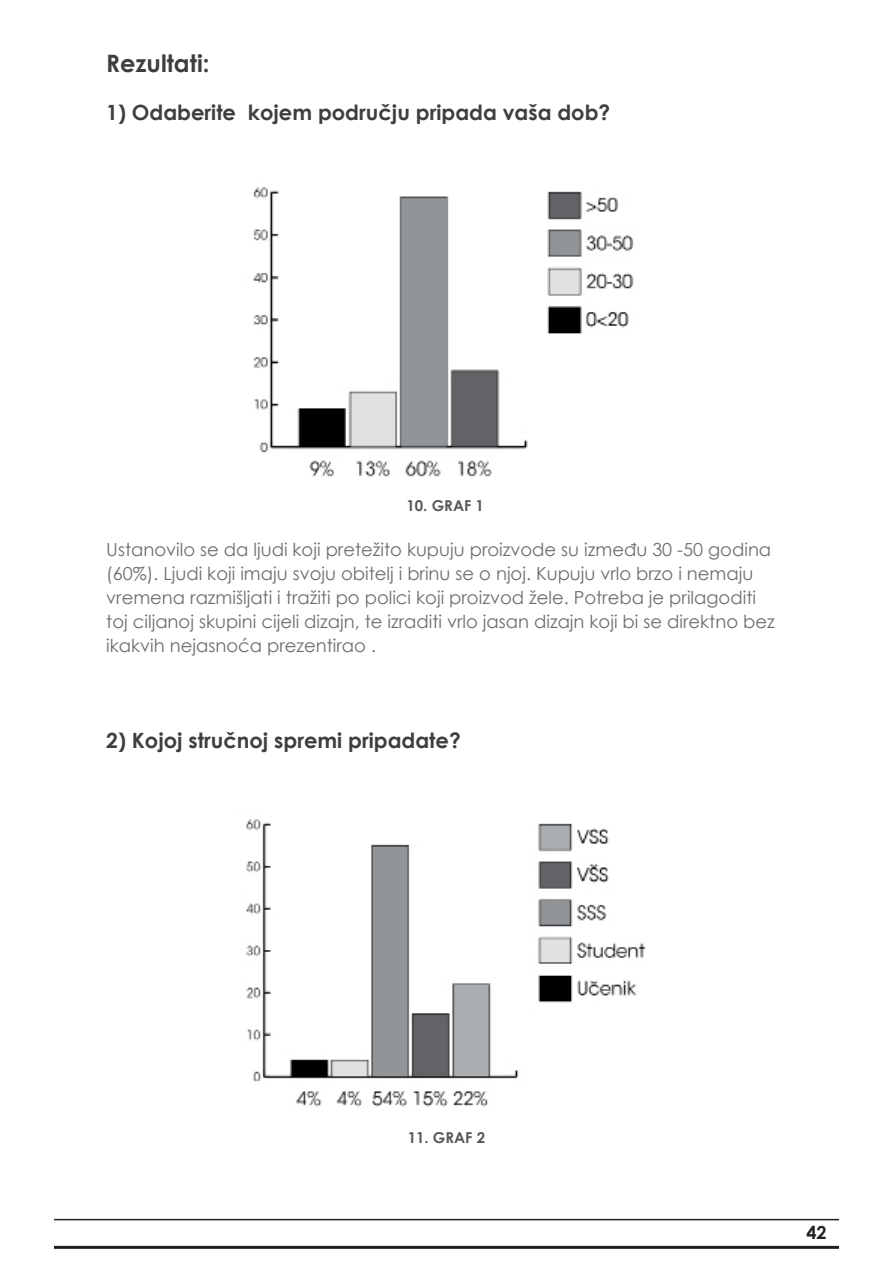
<style>
.page{position:relative;width:893px;height:1263px;background:#fff}
.page>*{position:absolute;margin:0;border:0;box-sizing:border-box;transform-origin:0 0}
.POdpodnaslov{font:700 24px "Century Gothic";color:#3e3e3f}
.istaknuto{font:700 21px "Century Gothic";color:#3e3e3f}
.Tekst{font:18px/24px "Century Gothic";color:#6c6d70}
.t1{font:700 18px "Century Gothic";color:#231f20}
.Slike{font:700 15px "Century Gothic";color:#57585a}
</style>
<div class="page">
<hr style="left:54px;top:1219px;width:785px;height:1px;background:#231f20">
<hr style="left:54px;top:1246px;width:785px;height:3px;background:#231f20">
<img style="left:246px;top:819px;width:400px;height:288px">
<img style="left:252px;top:187px;width:382px;height:290px">
<p class="POdpodnaslov" style="left:106px;top:45px;width:105px">Rezultati:</p>
<p class="istaknuto" style="left:106px;top:96px;width:505px">1) Odaberite kojem području pripada vaša dob?</p>
<p class="Slike" style="left:406px;top:494px;width:79px">10. GRAF 1</p>
<p class="Tekst" style="left:106px;top:537px;width:670px">Ustanovilo se da ljudi koji pretežito kupuju proizvode su između 30 -50 godina (60%). Ljudi koji imaju svoju obitelj i brinu se o njoj. Kupuju vrlo brzo i nemaju vremena razmišljati i tražiti po polici koji proizvod žele. Potreba je prilagoditi toj ciljanoj skupini cijeli dizajn, te izraditi vrlo jasan dizajn koji bi se direktno bez ikakvih nejasnoća prezentirao .</p>
<p class="istaknuto" style="left:106px;top:725px;width:356px">2) Kojoj stručnoj spremi pripadate?</p>
<p class="Slike" style="left:408px;top:1126px;width:79px">11. GRAF 2</p>
<p class="t1" style="left:806px;top:1219px;width:22px">42</p>
</div>
